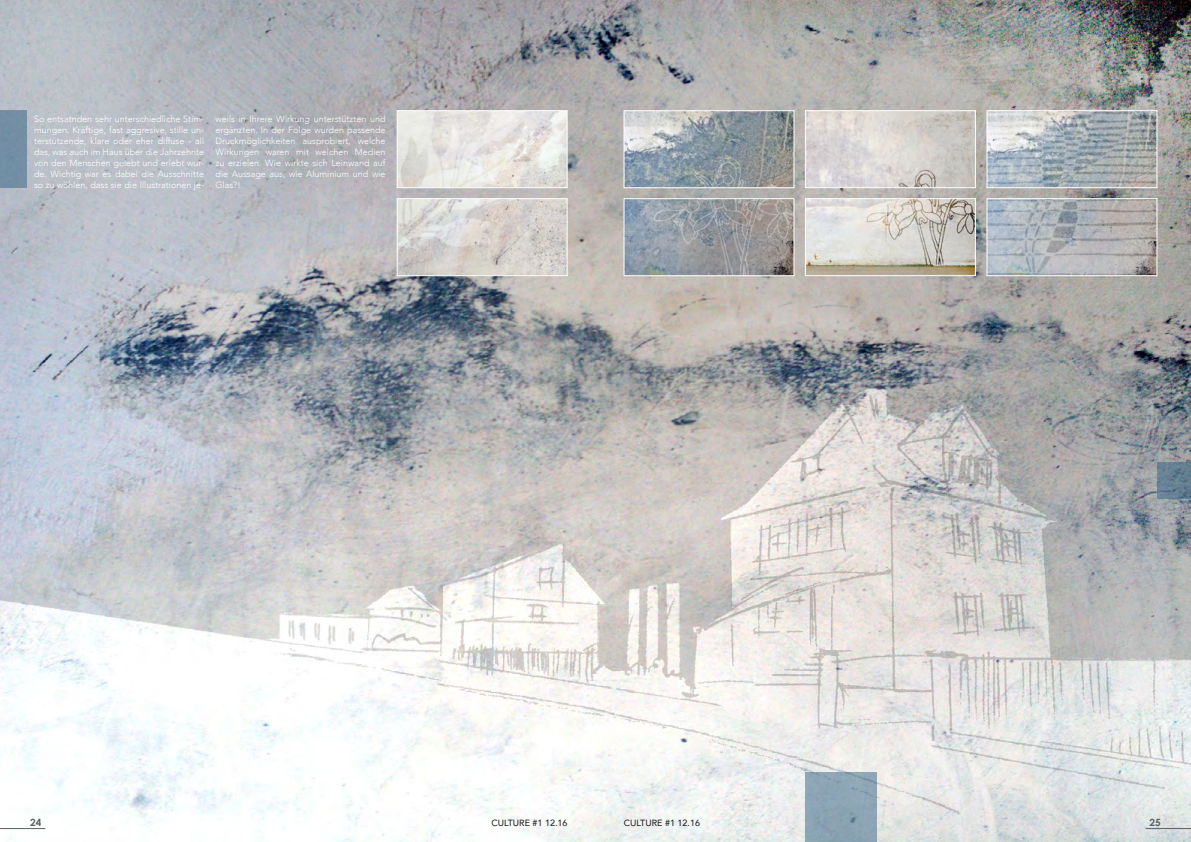
<style>
.page{position:relative;width:1191px;height:842px;background:#fff}
.page>*{position:absolute;margin:0;border:0;box-sizing:border-box;transform-origin:0 0}
.t1{font:700 10px "Century Gothic";color:#5c6061}
.t2{font:300 9px/11px "Avenir";color:#fff;text-align:justify}
.t3{font:9px "Avenir";color:#121212}
</style>
<div class="page">
<img style="left:0;top:0;width:1191px;height:842px">
<div style="left:0;top:110px;width:26px;height:78px;background:#738ea5"></div>
<div style="left:805px;top:772px;width:72px;height:70px;background:#8ca4b4"></div>
<svg style="left:1157px;top:463px;width:34px;height:36px"></svg>
<svg style="left:396px;top:110px;width:172px;height:167px;background:#dbd8d5"></svg>
<svg style="left:804px;top:110px;width:172px;height:167px;background:#d1cdc7"></svg>
<svg style="left:986px;top:110px;width:172px;height:167px;background:#aeb3b6"></svg>
<svg style="left:623px;top:110px;width:172px;height:167px;background:#9ba0a5"></svg>
<hr style="left:0;top:828px;width:45px;height:1px;background:#5c6061">
<hr style="left:1145px;top:828px;width:46px;height:1px;background:#5c6061">
<p class="t2" style="left:34px;top:113px;width:172px">So entsatnden sehr unterschiedliche Stim&shy;mungen. Kräftige, fast aggresive, stille un&shy;terstützende, klare oder eher diffuse - all das, was auch im Haus über die Jahrzehnte von den Menschen gelebt und erlebt wur&shy;de. Wichtig war es dabei die Ausschnitte so zu wählen, dass sie die Illustrationen je-</p>
<p class="t2" style="left:215px;top:113px;width:172px">weils in Ihrere Wirkung unterstützten und ergänzten. In der Folge wurden passende Druckmöglichkeiten ausprobiert, welche Wirkungen waren mit welchen Medien zu erzielen. Wie wirkte sich Leinwand auf die Aussage aus, wie Aluminium und wie Glas?!</p>
<p class="t1" style="left:30px;top:816px;width:13px">24</p>
<p class="t1" style="left:1149px;top:816px;width:13px">25</p>
<p class="t3" style="left:491px;top:815px;width:78px">CULTURE #1 12.16</p>
<p class="t3" style="left:624px;top:815px;width:78px">CULTURE #1 12.16</p>
</div>
